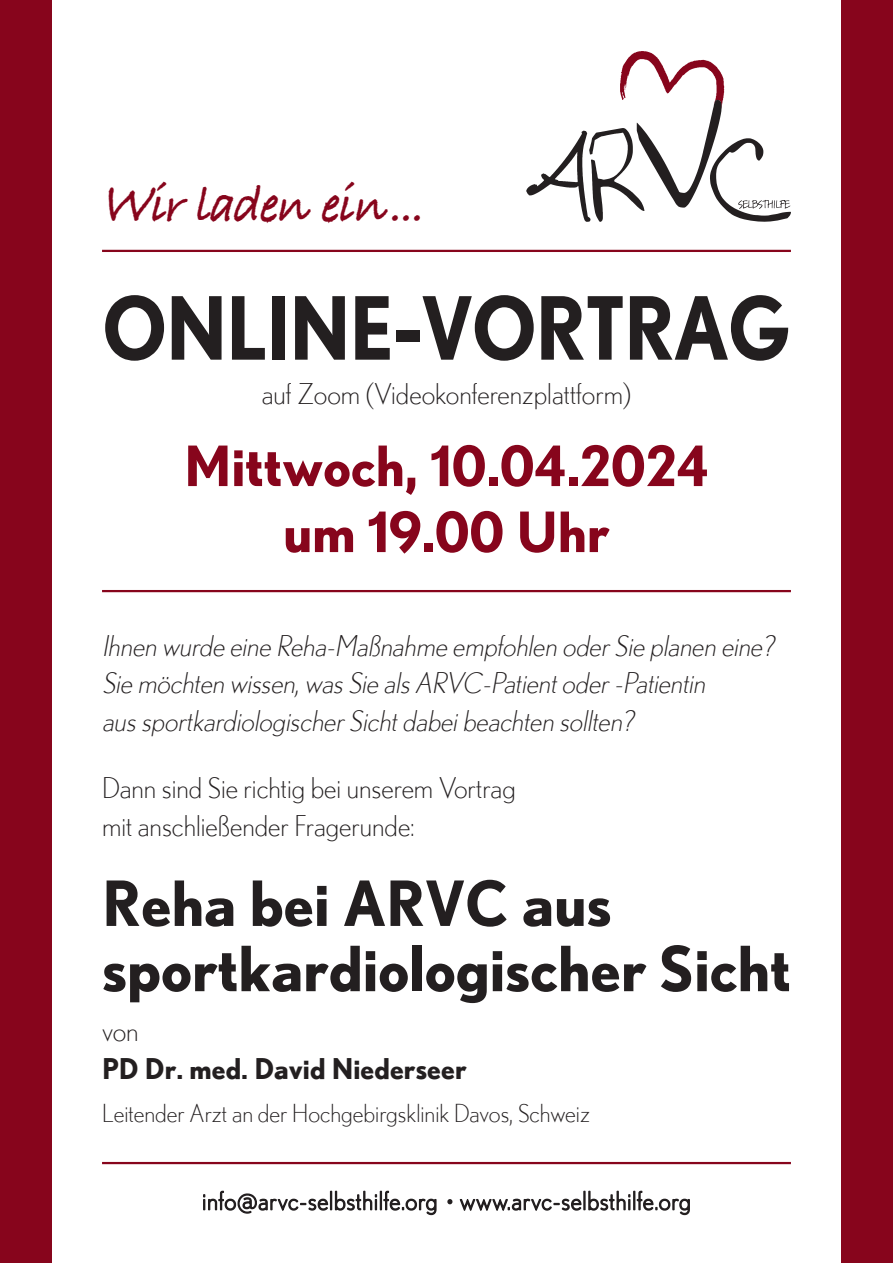
<style>
.page{position:relative;width:893px;height:1263px;background:#fff}
.page>*{position:absolute;margin:0;border:0;box-sizing:border-box;transform-origin:0 0}
.t1{font:700 87px "Nobel";letter-spacing:-.015em;color:#231f20;scale:.9 1}
.t2{font:700 62.25px/65.2px "Nobel";color:#231f20}
.t3{font:700 55.5px/66px "Nobel";color:#87051c;text-align:center}
.t4{font:italic 700 53.25px "Bradley Hand ITCTT";color:#87051c;scale:.92 1}
.t5{font:italic 300 28.5px/37.5px "Nobel";color:#231f20;scale:.96 1}
.t6{font:300 28.5px/37.5px "Nobel";color:#231f20}
.t7{font:700 28.5px/37.5px "Nobel";color:#231f20}
.t8{font:300 24.75px "Nobel";color:#231f20}
.s1{font-size:61.2px}
.s2{font-weight:300}
</style>
<div class="page">
<div style="left:0;top:0;width:51px;height:1263px;background:#87051c"></div>
<div style="left:842px;top:0;width:51px;height:1263px;background:#87051c"></div>
<hr style="left:102px;top:250px;width:689px;height:2px;background:#87051c">
<hr style="left:102px;top:590px;width:689px;height:2px;background:#87051c">
<hr style="left:102px;top:1162px;width:689px;height:2px;background:#87051c">
<svg style="left:203px;top:1190px;width:487px;height:26px"></svg>
<svg style="left:526px;top:51px;width:265px;height:171px"></svg>
<p class="t4" style="left:102px;top:164px;width:366px"><span class="s1">W</span>irladen ein...</p>
<p class="t1" style="left:102px;top:276px;width:767px">ONLINE-VORTRAG</p>
<p class="t6" style="left:262px;top:374px;width:371px">auf Zoom (Videokonferenzplattform)</p>
<p class="t3" style="left:184px;top:432px;width:526px">Mittwoch, 10.04.2024 um 19.00 Uhr</p>
<p class="t5" style="left:102px;top:627px;width:707px">Ihnen wurde eine Reha-Maßnahme empfohlen oderSie planen eine?<br>Sie möchten wissen,wasSie alsARVC-Patientoder-Patientin aussportkardiologischerSichtdabeibeachten sollten?</p>
<p class="t6" style="left:102px;top:769px;width:415px">Dann sind Sie richtig bei unserem Vortrag mit anschließender Fragerunde:</p>
<p class="t2" style="left:102px;top:869px;width:690px">Reha bei ARVC aus sportkardiologischer Sicht</p>
<p class="t7" style="left:102px;top:1012px;width:366px"><span class="s2">von<br></span>PD Dr. med. David Niederseer</p>
<p class="t8" style="left:102px;top:1099px;width:489px">Leitender Arzt an der Hochgebirgsklinik Davos, Schweiz</p>
</div>
